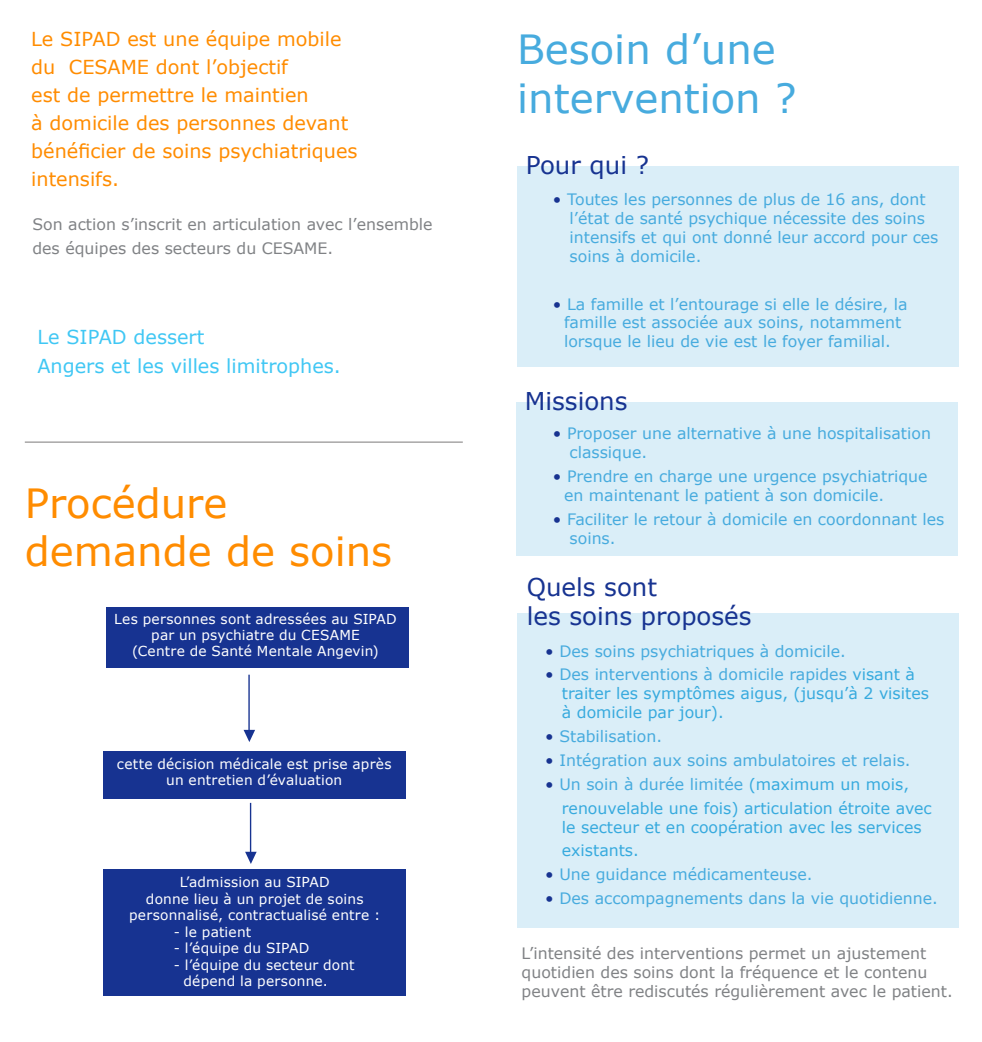
<style>
.page{position:relative;width:982px;height:1042px;background:#fff}
.page>*{position:absolute;margin:0;border:0;box-sizing:border-box;transform-origin:0 0}
.t1{font:40.25px "MS Reference Sans Serif";color:#47abde}
.t2{font:40.25px "MS Reference Sans Serif";color:#ff8c00}
.t3{font:24.5px "MS Reference Sans Serif";color:#173391}
.t4{font:19.25px "MS Reference Sans Serif";color:#ff8c00}
.t5{font:19.25px "MS Reference Sans Serif";color:#40c7f4}
.t6{font:15.75px/18.9px "MS Reference Sans Serif";color:#47abde}
.t7{font:15.75px/18.9px "MS Reference Sans Serif";color:#808285}
.t8{font:15.75px/18.9px "MS Reference Sans Serif";color:#37aade}
.t9{font:13.65px/16.4px "MS Reference Sans Serif";letter-spacing:.015em;color:#fff;text-align:center}
.s1{color:#173391}
.s2{color:#47abde}
.s3{color:#37aade}
</style>
<div class="page">
<div style="left:516px;top:403px;width:442px;height:153px;background:#daeef8"></div>
<div style="left:517px;top:167px;width:442px;height:200px;background:#daeef8"></div>
<div style="left:517px;top:613px;width:442px;height:315px;background:#daeef8"></div>
<div style="left:106px;top:607px;width:302px;height:61px;background:#173391"></div>
<div style="left:103px;top:750px;width:303px;height:48px;background:#173391"></div>
<div style="left:103px;top:869px;width:303px;height:127px;background:#173391"></div>
<hr style="left:248px;top:675px;width:2px;height:61px;background:#173391">
<svg style="left:243px;top:730px;width:12px;height:12px"></svg>
<hr style="left:250px;top:803px;width:1px;height:55px;background:#173391">
<svg style="left:245px;top:852px;width:12px;height:12px"></svg>
<hr style="left:25px;top:442px;width:438px;height:1px;background:#231f20">
<p class="t4" style="left:31px;top:26px;width:312px">Le SIPAD est une équipe mobile</p>
<p class="t4" style="left:31px;top:54px;width:258px">du CESAME dont l’objectif</p>
<p class="t4" style="left:31px;top:82px;width:279px">est de permettre le maintien</p>
<p class="t4" style="left:31px;top:110px;width:318px">à domicile des personnes devant</p>
<p class="t4" style="left:31px;top:138px;width:328px">bénéficier de soins psychiatriques</p>
<p class="t4" style="left:31px;top:167px;width:89px">intensifs.</p>
<p class="t7" style="left:32px;top:215px;width:402px">Son action s’inscrit en articulation avec l’ensemble</p>
<p class="t7" style="left:32px;top:239px;width:302px">des équipes des secteurs du CESAME.</p>
<p class="t5" style="left:37px;top:325px;width:168px">Le SIPAD dessert</p>
<p class="t5" style="left:37px;top:353px;width:305px">Angers et les villes limitrophes.</p>
<p class="t2" style="left:25px;top:478px;width:204px">Procédure</p>
<p class="t2" style="left:25px;top:526px;width:369px">demande de soins</p>
<p class="t9" style="left:114px;top:610px;width:284px">Les personnes sont adressées au SIPAD par un psychiatre du CESAME</p>
<p class="t9" style="left:132px;top:643px;width:248px">(Centre de Santé Mentale Angevin)</p>
<p class="t9" style="left:117px;top:755px;width:276px">cette décision médicale est prise après</p>
<p class="t9" style="left:166px;top:771px;width:177px">un entretien d’évaluation</p>
<p class="t9" style="left:180px;top:874px;width:152px">L’admission au SIPAD</p>
<p class="t9" style="left:146px;top:890px;width:219px">donne lieu à un projet de soins</p>
<p class="t9" style="left:129px;top:907px;width:253px">personnalisé, contractualisé entre :</p>
<p class="t9" style="left:174px;top:923px;width:79px">- le patient</p>
<p class="t9" style="left:174px;top:940px;width:137px">- l’équipe du SIPAD</p>
<p class="t9" style="left:174px;top:956px;width:182px">- l’équipe du secteur dont</p>
<p class="t9" style="left:183px;top:972px;width:146px">dépend la personne.</p>
<p class="t1" style="left:517px;top:24px;width:260px">Besoin d’une</p>
<p class="t1" style="left:517px;top:72px;width:281px">intervention ?</p>
<p class="t3" style="left:526px;top:149px;width:125px">Pour qui ?</p>
<p class="t6" style="left:569px;top:189px;width:370px;text-indent:-17px"><span class="s1">•</span> Toutes les personnes de plus de 16 ans, dont l’état de santé psychique nécessite des soins intensifs et qui ont donné leur accord pour ces soins à domicile.</p>
<p class="t6" style="left:553px;top:294px;width:356px;text-align:center"><span class="s1">•</span> La famille et l’entourage si elle le désire, la famille est associée aux soins, notamment lorsque le lieu de vie est le foyer familial.</p>
<p class="t3" style="left:525px;top:385px;width:104px">Missions</p>
<p class="t6" style="left:569px;top:423px;width:363px;text-indent:-17px"><span class="s1">•</span> Proposer une alternative à une hospitalisation classique.</p>
<p class="t6" style="left:564px;top:466px;width:365px;text-indent:-11px"><span class="s1">•</span> Prendre en charge une urgence psychiatrique en maintenant le patient à son domicile.</p>
<p class="t6" style="left:569px;top:509px;width:376px;text-indent:-17px"><span class="s1">•</span> Faciliter le retour à domicile en coordonnant les soins.</p>
<p class="t3" style="left:527px;top:571px;width:132px">Quels sont</p>
<p class="t3" style="left:527px;top:600px;width:226px">les soins proposés</p>
<p class="t6" style="left:545px;top:641px;width:302px"><span class="s1">•</span> Des soins psychiatriques à domicile.</p>
<p class="t8" style="left:562px;top:665px;width:368px;text-indent:-17px"><span class="s1">•</span> <span class="s2">Des interventions à domicile rapides</span> visant à traiter les symptômes aigus, (jusqu’à 2 visites à domicile par jour).</p>
<p class="t6" style="left:545px;top:726px;width:118px"><span class="s1">•</span> Stabilisation.</p>
<p class="t6" style="left:545px;top:750px;width:367px"><span class="s1">•</span> Intégration aux soins ambulatoires et relais.</p>
<p class="t6" style="left:545px;top:774px;width:365px"><span class="s1">•</span> Un soin à durée limitée <span class="s3">(maximum un mois,</span></p>
<p class="t8" style="left:562px;top:798px;width:371px">renouvelable une fois) articulation étroite avec le secteur et en coopération avec les services</p>
<p class="t8" style="left:562px;top:841px;width:79px">existants.</p>
<p class="t6" style="left:545px;top:864px;width:269px"><span class="s1">•</span> Une guidance médicamenteuse.</p>
<p class="t6" style="left:545px;top:888px;width:394px"><span class="s1">•</span> Des accompagnements dans la vie quotidienne.</p>
<p class="t7" style="left:521px;top:943px;width:433px">L’intensité des interventions permet un ajustement quotidien des soins dont la fréquence et le contenu peuvent être rediscutés régulièrement avec le patient.</p>
</div>
